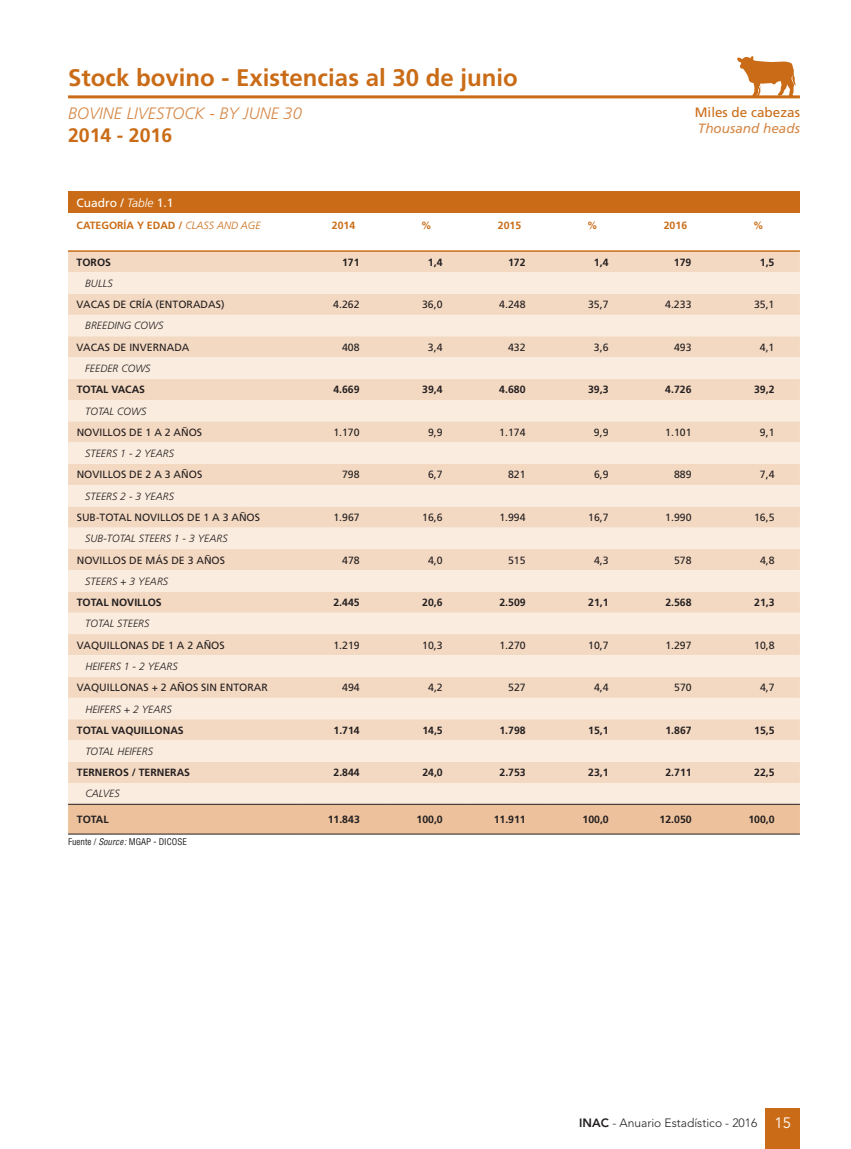
<style>
.page{position:relative;width:851px;height:1149px;background:#fff}
.page>*{position:absolute;margin:0;border:0;box-sizing:border-box;transform-origin:0 0}
.t1{font:700 24px "Frutiger";color:#ca6c17}
.t2{font:700 19.5px "Frutiger";color:#ca6c17}
.t3{font:italic 300 16.5px "Frutiger";color:#d68948}
.t4{font:13.5px "Frutiger";color:#ca6c17}
.t5{font:italic 13.5px "Frutiger";color:#d68948}
.t6{font:300 12px "Avenir";color:#231f20}
.t7{font:12px "Frutiger";color:#fff}
.t8{font:10.5px "Frutiger";color:#231f20}
.t9{font:700 10.5px "Frutiger";color:#231f20}
.t10{font:italic 300 10.5px "Frutiger";color:#231f20}
.t11{font:700 10.5px "Frutiger";color:#ca6c17}
.t12{font:9px "Switzerland Condensed";color:#231f20}
.s1{font-weight:300;font-style:italic}
.s2{font-style:italic}
.s3{font-weight:800}
.s4{font-weight:400;font-size:15px;color:#fff}
</style>
<div class="page">
<hr style="left:68px;top:95px;width:731px;height:3px;background:#ca6c17">
<div style="left:68px;top:191px;width:731px;height:22px;background:#ca6c17"></div>
<div style="left:68px;top:252px;width:731px;height:20px;background:#f4d9c2"></div>
<svg style="left:68px;top:272px;width:731px;height:531px;background:#f7e3d0"></svg>
<div style="left:68px;top:804px;width:731px;height:29px;background:#ecc19b"></div>
<hr style="left:302px;top:250px;width:83px;height:2px;background:#ca6c17">
<hr style="left:385px;top:250px;width:83px;height:2px;background:#ca6c17">
<hr style="left:302px;top:803px;width:83px;height:1px;background:#231f20">
<hr style="left:385px;top:803px;width:83px;height:1px;background:#231f20">
<hr style="left:302px;top:833px;width:83px;height:1px;background:#231f20">
<hr style="left:385px;top:833px;width:83px;height:1px;background:#231f20">
<hr style="left:68px;top:803px;width:234px;height:1px;background:#231f20">
<hr style="left:468px;top:803px;width:83px;height:1px;background:#231f20">
<hr style="left:551px;top:803px;width:83px;height:1px;background:#231f20">
<hr style="left:634px;top:803px;width:82px;height:1px;background:#231f20">
<hr style="left:716px;top:803px;width:83px;height:1px;background:#231f20">
<hr style="left:68px;top:833px;width:234px;height:1px;background:#231f20">
<hr style="left:468px;top:833px;width:83px;height:1px;background:#231f20">
<hr style="left:551px;top:833px;width:83px;height:1px;background:#231f20">
<hr style="left:634px;top:833px;width:82px;height:1px;background:#231f20">
<hr style="left:716px;top:833px;width:83px;height:1px;background:#231f20">
<hr style="left:68px;top:250px;width:234px;height:2px;background:#ca6c17">
<hr style="left:468px;top:250px;width:83px;height:2px;background:#ca6c17">
<hr style="left:551px;top:250px;width:83px;height:2px;background:#ca6c17">
<hr style="left:634px;top:250px;width:82px;height:2px;background:#ca6c17">
<hr style="left:716px;top:250px;width:83px;height:2px;background:#ca6c17">
<svg style="left:736px;top:56px;width:59px;height:40px"></svg>
<div style="left:765px;top:1108px;width:34px;height:40px;background:#ca6c17"></div>
<h1 class="t1" style="left:68px;top:63px;width:451px">Stock bovino - Existencias al 30 de junio</h1>
<h3 class="t3" style="left:68px;top:104px;width:235px">BOVINE LIVESTOCK - BY JUNE 30</h3>
<h2 class="t2" style="left:68px;top:124px;width:106px">2014 - 2016</h2>
<p class="t4" style="left:694px;top:104px;width:107px">Miles de cabezas</p>
<p class="t5" style="left:697px;top:120px;width:104px">Thousand heads</p>
<p class="t7" style="left:77px;top:195px;width:98px">Cuadro / <span class="s1">Table</span> 1.1</p>
<p class="t11" style="left:77px;top:219px;width:186px">CATEGORÍA Y EDAD / <span class="s1">CLASS AND AGE</span></p>
<p class="t11" style="left:332px;top:219px;width:25px">2014</p>
<p class="t11" style="left:421px;top:219px;width:12px">%</p>
<p class="t11" style="left:498px;top:219px;width:25px">2015</p>
<p class="t11" style="left:587px;top:219px;width:12px">%</p>
<p class="t11" style="left:663px;top:219px;width:25px">2016</p>
<p class="t11" style="left:753px;top:219px;width:12px">%</p>
<p class="t9" style="left:77px;top:256px;width:36px">TOROS</p>
<p class="t9" style="left:342px;top:256px;width:19px">171</p>
<p class="t9" style="left:428px;top:256px;width:16px">1,4</p>
<p class="t9" style="left:508px;top:256px;width:19px">172</p>
<p class="t9" style="left:593px;top:256px;width:16px">1,4</p>
<p class="t9" style="left:673px;top:256px;width:19px">179</p>
<p class="t9" style="left:759px;top:256px;width:16px">1,5</p>
<p class="t10" style="left:85px;top:277px;width:29px">BULLS</p>
<p class="t8" style="left:77px;top:298px;width:149px">VACAS DE CRÍA (ENTORADAS)</p>
<p class="t8" style="left:333px;top:298px;width:28px">4.262</p>
<p class="t8" style="left:422px;top:298px;width:22px">36,0</p>
<p class="t8" style="left:499px;top:298px;width:28px">4.248</p>
<p class="t8" style="left:588px;top:298px;width:22px">35,7</p>
<p class="t8" style="left:665px;top:298px;width:28px">4.233</p>
<p class="t8" style="left:754px;top:298px;width:22px">35,1</p>
<p class="t10" style="left:85px;top:320px;width:80px">BREEDING COWS</p>
<p class="t8" style="left:77px;top:341px;width:114px">VACAS DE INVERNADA</p>
<p class="t8" style="left:342px;top:341px;width:19px">408</p>
<p class="t8" style="left:428px;top:341px;width:16px">3,4</p>
<p class="t8" style="left:508px;top:341px;width:19px">432</p>
<p class="t8" style="left:594px;top:341px;width:16px">3,6</p>
<p class="t8" style="left:674px;top:341px;width:19px">493</p>
<p class="t8" style="left:759px;top:341px;width:16px">4,1</p>
<p class="t10" style="left:85px;top:362px;width:67px">FEEDER COWS</p>
<p class="t9" style="left:77px;top:383px;width:70px">TOTAL VACAS</p>
<p class="t9" style="left:333px;top:383px;width:28px">4.669</p>
<p class="t9" style="left:422px;top:383px;width:22px">39,4</p>
<p class="t9" style="left:499px;top:383px;width:28px">4.680</p>
<p class="t9" style="left:588px;top:383px;width:22px">39,3</p>
<p class="t9" style="left:665px;top:383px;width:28px">4.726</p>
<p class="t9" style="left:754px;top:383px;width:22px">39,2</p>
<p class="t10" style="left:85px;top:405px;width:63px">TOTAL COWS</p>
<p class="t8" style="left:77px;top:426px;width:127px">NOVILLOS DE 1 A 2 AÑOS</p>
<p class="t8" style="left:333px;top:426px;width:28px">1.170</p>
<p class="t8" style="left:428px;top:426px;width:16px">9,9</p>
<p class="t8" style="left:499px;top:426px;width:28px">1.174</p>
<p class="t8" style="left:594px;top:426px;width:16px">9,9</p>
<p class="t8" style="left:665px;top:426px;width:28px">1.101</p>
<p class="t8" style="left:759px;top:426px;width:16px">9,1</p>
<p class="t10" style="left:85px;top:447px;width:90px">STEERS 1 - 2 YEARS</p>
<p class="t8" style="left:77px;top:468px;width:127px">NOVILLOS DE 2 A 3 AÑOS</p>
<p class="t8" style="left:342px;top:468px;width:19px">798</p>
<p class="t8" style="left:428px;top:468px;width:16px">6,7</p>
<p class="t8" style="left:508px;top:468px;width:19px">821</p>
<p class="t8" style="left:594px;top:468px;width:16px">6,9</p>
<p class="t8" style="left:674px;top:468px;width:19px">889</p>
<p class="t8" style="left:759px;top:468px;width:16px">7,4</p>
<p class="t10" style="left:85px;top:490px;width:90px">STEERS 2 - 3 YEARS</p>
<p class="t8" style="left:77px;top:511px;width:185px">SUB-TOTAL NOVILLOS DE 1 A 3 AÑOS</p>
<p class="t8" style="left:333px;top:511px;width:28px">1.967</p>
<p class="t8" style="left:422px;top:511px;width:22px">16,6</p>
<p class="t8" style="left:499px;top:511px;width:28px">1.994</p>
<p class="t8" style="left:588px;top:511px;width:22px">16,7</p>
<p class="t8" style="left:665px;top:511px;width:28px">1.990</p>
<p class="t8" style="left:754px;top:511px;width:22px">16,5</p>
<p class="t10" style="left:85px;top:532px;width:144px">SUB-TOTAL STEERS 1 - 3 YEARS</p>
<p class="t8" style="left:77px;top:553px;width:150px">NOVILLOS DE MÁS DE 3 AÑOS</p>
<p class="t8" style="left:342px;top:553px;width:19px">478</p>
<p class="t8" style="left:428px;top:553px;width:16px">4,0</p>
<p class="t8" style="left:508px;top:553px;width:19px">515</p>
<p class="t8" style="left:594px;top:553px;width:16px">4,3</p>
<p class="t8" style="left:674px;top:553px;width:19px">578</p>
<p class="t8" style="left:759px;top:553px;width:16px">4,8</p>
<p class="t10" style="left:85px;top:575px;width:84px">STEERS + 3 YEARS</p>
<p class="t9" style="left:77px;top:596px;width:86px">TOTAL NOVILLOS</p>
<p class="t9" style="left:333px;top:596px;width:28px">2.445</p>
<p class="t9" style="left:422px;top:596px;width:22px">20,6</p>
<p class="t9" style="left:499px;top:596px;width:28px">2.509</p>
<p class="t9" style="left:588px;top:596px;width:22px">21,1</p>
<p class="t9" style="left:665px;top:596px;width:28px">2.568</p>
<p class="t9" style="left:754px;top:596px;width:22px">21,3</p>
<p class="t10" style="left:85px;top:617px;width:66px">TOTAL STEERS</p>
<p class="t8" style="left:77px;top:638px;width:149px">VAQUILLONAS DE 1 A 2 AÑOS</p>
<p class="t8" style="left:333px;top:638px;width:28px">1.219</p>
<p class="t8" style="left:422px;top:638px;width:22px">10,3</p>
<p class="t8" style="left:499px;top:638px;width:28px">1.270</p>
<p class="t8" style="left:588px;top:638px;width:22px">10,7</p>
<p class="t8" style="left:665px;top:638px;width:28px">1.297</p>
<p class="t8" style="left:754px;top:638px;width:22px">10,8</p>
<p class="t10" style="left:85px;top:660px;width:94px">HEIFERS 1 - 2 YEARS</p>
<p class="t8" style="left:77px;top:681px;width:192px">VAQUILLONAS + 2 AÑOS SIN ENTORAR</p>
<p class="t8" style="left:342px;top:681px;width:19px">494</p>
<p class="t8" style="left:428px;top:681px;width:16px">4,2</p>
<p class="t8" style="left:508px;top:681px;width:19px">527</p>
<p class="t8" style="left:594px;top:681px;width:16px">4,4</p>
<p class="t8" style="left:674px;top:681px;width:19px">570</p>
<p class="t8" style="left:760px;top:681px;width:16px">4,7</p>
<p class="t10" style="left:85px;top:702px;width:88px">HEIFERS + 2 YEARS</p>
<p class="t9" style="left:77px;top:723px;width:108px">TOTAL VAQUILLONAS</p>
<p class="t9" style="left:333px;top:723px;width:28px">1.714</p>
<p class="t9" style="left:422px;top:723px;width:22px">14,5</p>
<p class="t9" style="left:499px;top:723px;width:28px">1.798</p>
<p class="t9" style="left:588px;top:723px;width:22px">15,1</p>
<p class="t9" style="left:665px;top:723px;width:28px">1.867</p>
<p class="t9" style="left:754px;top:723px;width:22px">15,5</p>
<p class="t10" style="left:85px;top:745px;width:69px">TOTAL HEIFERS</p>
<p class="t9" style="left:77px;top:766px;width:115px">TERNEROS / TERNERAS</p>
<p class="t9" style="left:333px;top:766px;width:28px">2.844</p>
<p class="t9" style="left:422px;top:766px;width:22px">24,0</p>
<p class="t9" style="left:499px;top:766px;width:28px">2.753</p>
<p class="t9" style="left:588px;top:766px;width:22px">23,1</p>
<p class="t9" style="left:665px;top:766px;width:28px">2.711</p>
<p class="t9" style="left:754px;top:766px;width:22px">22,5</p>
<p class="t10" style="left:85px;top:787px;width:36px">CALVES</p>
<p class="t9" style="left:77px;top:813px;width:33px">TOTAL</p>
<p class="t9" style="left:327px;top:813px;width:34px">11.843</p>
<p class="t9" style="left:416px;top:813px;width:28px">100,0</p>
<p class="t9" style="left:493px;top:813px;width:34px">11.911</p>
<p class="t9" style="left:582px;top:813px;width:28px">100,0</p>
<p class="t9" style="left:659px;top:813px;width:34px">12.050</p>
<p class="t9" style="left:748px;top:813px;width:28px">100,0</p>
<p class="t12" style="left:68px;top:836px;width:120px">Fuente / <span class="s2">Source:</span> MGAP - DICOSE</p>
<p class="t6" style="left:579px;top:1115px;width:213px"><span class="s3">INAC</span> - Anuario Estadístico - 2016 <span class="s4">15</span></p>
</div>
